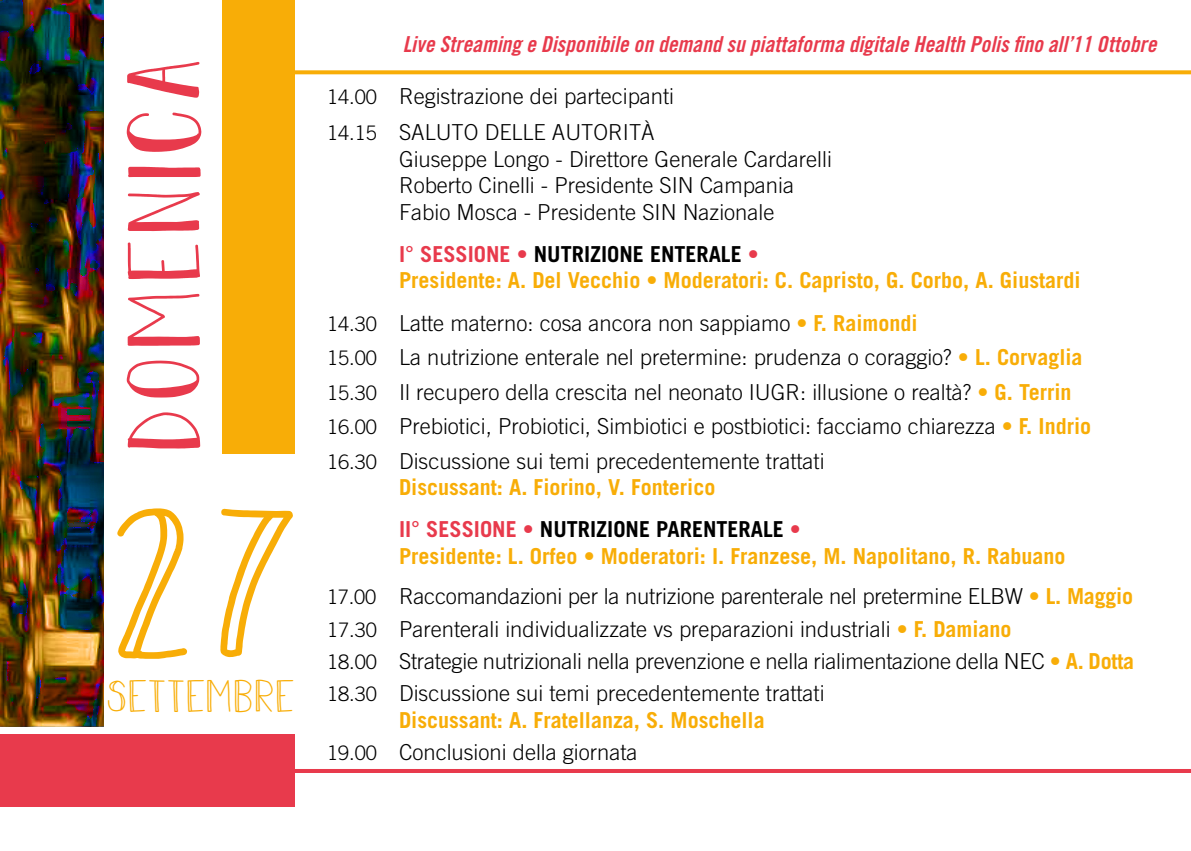
<style>
.page{position:relative;width:1191px;height:851px;background:#fff}
.page>*{position:absolute;margin:0;border:0;box-sizing:border-box;transform-origin:0 0}
.t1{font:206.4px "Dominique";color:#f8ad07}
.t2{font:104px "Dominique";letter-spacing:.045em;color:#e83a4c}
.t3{font:46px "Dominique";color:#f8ad07}
.t4{font:300 22px/34.4px "Trade Gothic";color:#000}
.t5{font:700 22px/26.4px "Trade Gothic";color:#f8ad07}
.t6{font:22px "Trade Gothic Bold Cond Twenty Obl";color:#e83a4c}
.t7{font:700 22px "Trade Gothic";color:#000}
.t8{font:700 22px "Trade Gothic";color:#e83a4c}
.s1{font-size:20px}
.s2{color:#e83a4c}
.s3{color:#000}
.s4{font-weight:300}
.s5{color:#f8ad07}
.s6{font-weight:700;color:#f8ad07}
.s7{font-weight:300;font-size:20px;color:#000}
.s8{font-weight:300;color:#000}
</style>
<div class="page">
<div style="left:223px;top:0;width:72px;height:453px;background:#f8ad07"></div>
<div style="left:0;top:734px;width:295px;height:72px;background:#e83a4c"></div>
<svg style="left:297px;top:70px;width:894px;height:4px;background:#f8b31b"></svg>
<hr style="left:295px;top:769px;width:896px;height:3px;background:#e83a4c">
<img style="left:0;top:0;width:104px;height:726px">
<h2 class="t2" style="left:103px;top:453px;width:398px;rotate:-90deg">domenica</h2>
<h1 class="t1" style="left:107px;top:464px;width:198px">27</h1>
<h3 class="t3" style="left:107px;top:669px;width:189px">SETTEMBRE</h3>
<p class="t6" style="left:403px;top:31px;width:755px">Live Streaming e Disponibile on demand su piattaforma digitale Health Polis fino all’11 Ottobre</p>
<p class="t4" style="left:327px;top:77px;width:349px;line-height:36.4px"><span class="s1">14.00</span> Registrazione dei partecipanti<br><span class="s1">14.15</span> Saluto delle autor ità</p>
<p class="t4" style="left:399px;top:145px;width:434px;line-height:26.4px">Giuseppe Longo - Direttore Generale Cardarelli<br>Roberto Cinelli - Presidente SI N Campania<br>Fabio Mosca - Presidente SI N Nazionale</p>
<p class="t7" style="left:399px;top:240px;width:275px"><span class="s2">I° SESSIONE •</span> NUTRIZIONE Enter</p>
<p class="t5" style="left:399px;top:240px;width:683px;text-align:center"><span class="s3">ale</span> <span class="s2">•<br></span>Presidente: A. Del Vecchio <span class="s4">•</span> Moderatori: C. Capristo, G. Corbo, A. Giustardi</p>
<p class="t4" style="left:327px;top:305px;width:765px"><span class="s1">14.30</span> Latte materno: cosa ancora non sappiamo <span class="s5">•</span> <span class="s6">F. Raimondi<br></span><span class="s1">15.00</span> La nutrizione enterale nel pretermine: prudenza o coraggio? <span class="s5">•</span> <span class="s6">L. Corvaglia </span><span class="s1">15.30</span> I l recupero della crescita nel neonato IU GR: illusione o realtà? <span class="s5">•</span> <span class="s6">G. Terrin </span><span class="s1">16.00</span> Prebiotici, Probiotici, Simbiotici e postbiotici: facciamo chiarezza <span class="s5">•</span> <span class="s6">F. Indrio </span><span class="s1">16.30</span> Discussione sui temi precedentemente trattati</p>
<p class="t5" style="left:399px;top:473px;width:318px">Discussant: A. Fiorino, V. Fonterico</p>
<p class="t8" style="left:399px;top:516px;width:40px">II° sessione</p>
<p class="t7" style="left:523px;top:516px;width:42px"><span class="s2">•</span> Nutrizione</p>
<p class="t7" style="left:656px;top:516px;width:37px">Parenter</p>
<p class="t5" style="left:399px;top:516px;width:668px;text-indent:352px"><span class="s3">ale</span> <span class="s2">•<br></span>Presidente: L. Orfeo <span class="s4">•</span> Moderatori: I. Franzese, M. Napolitano, R. Rabuano</p>
<p class="t4" style="left:327px;top:579px;width:808px;line-height:32.4px"><span class="s1">17.00</span> Raccomandazioni per la nutrizione parenterale nel pretermine ELBW <span class="s5">•</span> <span class="s6">L. Maggio </span><span class="s1">17.30</span> Parenterali individualizzate vs preparazioni industriali <span class="s5">•</span> <span class="s6">F. Damiano<br></span><span class="s1">18.00</span> Strategie nutrizionali nella prevenzione e nella rialimentazione della NEC <span class="s5">•</span> <span class="s6">A. Dotta </span><span class="s1">18.30</span> Discussione sui temi precedentemente trattati</p>
<p class="t5" style="left:327px;top:703px;width:439px;line-height:32.4px;text-indent:72px">Discussant: A. Fratellanza, S. Moschella<br><span class="s7">19.00</span> <span class="s8">Conclusioni della giornata</span></p>
</div>
